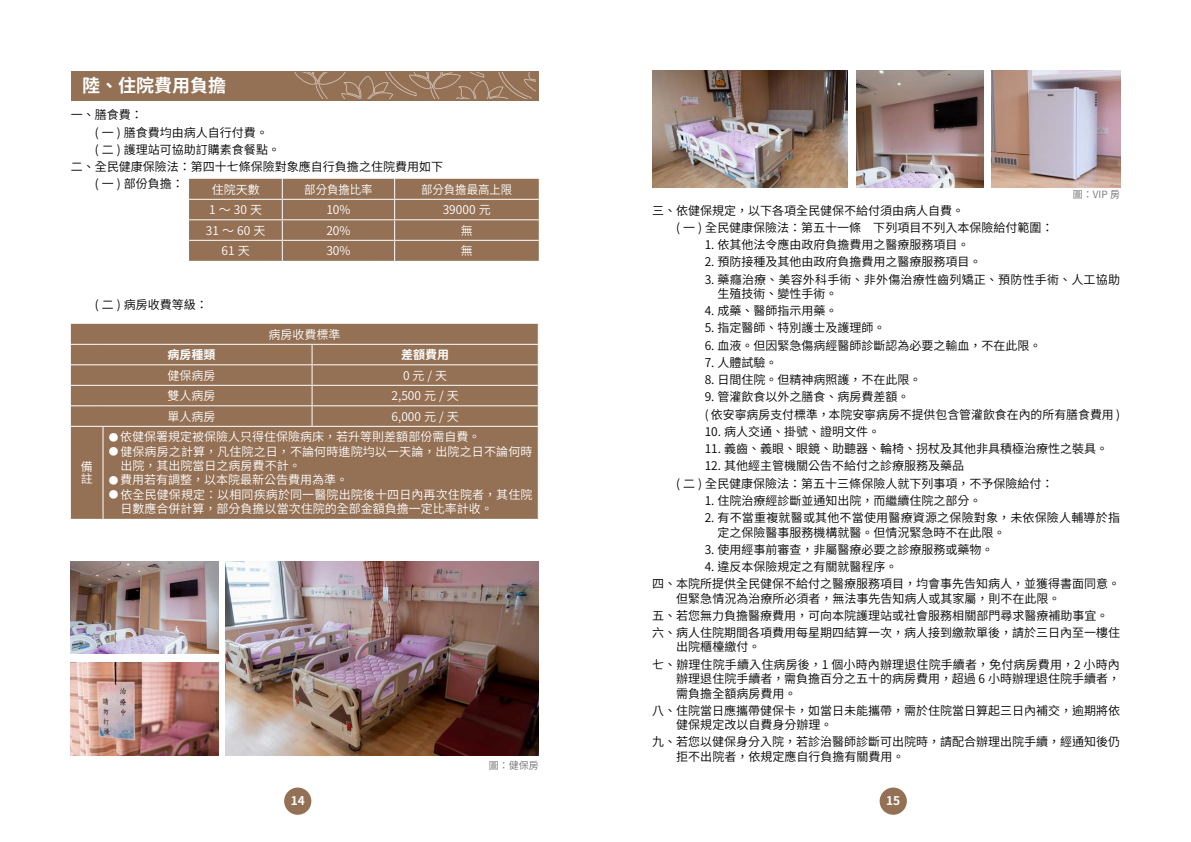
<style>
.page{position:relative;width:1191px;height:842px;background:#fff}
.page>*{position:absolute;margin:0;border:0;box-sizing:border-box;transform-origin:0 0}
.t1{font:700 18px "Noto Sans CJ Ktc";color:#fff}
.t2{font:600 12px/17.2px "Noto Sans CJ Ktc";color:#000}
.t3{font:600 12px/14.4px "Noto Sans CJ Ktc";color:#fff}
.t4{font:600 12px/14.4px "Noto Sans CJ Ktc";letter-spacing:.02em;color:#000}
.t5{font:600 12px "Noto Sans CJ Ktc";color:#fff;scale:.95 1}
.t6{font:700 12px "Noto Sans CJ Ktc";color:#fff}
.t7{font:600 10px "Noto Sans CJ Ktc";color:#727171}
.s1{font-size:9.6px}
</style>
<div class="page">
<div style="left:284px;top:787px;width:27px;height:28px;background:#947054;border-radius:50%"></div>
<div style="left:879px;top:787px;width:28px;height:28px;background:#947054;border-radius:50%"></div>
<div style="left:71px;top:71px;width:468px;height:29px;background:#947054"></div>
<svg style="left:295px;top:73px;width:241px;height:25px"></svg>
<svg style="left:189px;top:179px;width:350px;height:82px;background:#98755a"></svg>
<div style="left:71px;top:324px;width:467px;height:195px;background:#947054"></div>
<hr style="left:71px;top:344px;width:32px;height:1px;background:#fff">
<hr style="left:103px;top:344px;width:209px;height:1px;background:#fff">
<hr style="left:312px;top:344px;width:227px;height:1px;background:#fff">
<hr style="left:71px;top:364px;width:32px;height:1px;background:#fff">
<hr style="left:103px;top:364px;width:209px;height:1px;background:#fff">
<hr style="left:312px;top:364px;width:227px;height:1px;background:#fff">
<hr style="left:71px;top:385px;width:32px;height:1px;background:#fff">
<hr style="left:103px;top:385px;width:209px;height:1px;background:#fff">
<hr style="left:312px;top:385px;width:227px;height:1px;background:#fff">
<hr style="left:71px;top:405px;width:32px;height:1px;background:#fff">
<hr style="left:103px;top:405px;width:209px;height:1px;background:#fff">
<hr style="left:312px;top:405px;width:227px;height:1px;background:#fff">
<svg style="left:311px;top:345px;width:1px;height:81px"></svg>
<svg style="left:538px;top:324px;width:1px;height:102px"></svg>
<hr style="left:71px;top:426px;width:32px;height:1px;background:#fff">
<hr style="left:103px;top:426px;width:209px;height:1px;background:#fff">
<hr style="left:102px;top:427px;width:1px;height:92px;background:#fff">
<hr style="left:312px;top:426px;width:227px;height:1px;background:#fff">
<img style="left:652px;top:71px;width:196px;height:116px">
<img style="left:71px;top:561px;width:148px;height:93px">
<img style="left:992px;top:71px;width:128px;height:116px">
<img style="left:71px;top:663px;width:148px;height:92px">
<img style="left:856px;top:71px;width:127px;height:116px">
<img style="left:226px;top:561px;width:313px;height:194px">
<h1 class="t1" style="left:82px;top:76px;width:145px">陸、住院費用負擔</h1>
<p class="t2" style="left:71px;top:107px;width:73px">一、膳食費：</p>
<p class="t2" style="left:95px;top:124px;width:174px">( 一 ) 膳食費均由病人自行付費。</p>
<p class="t2" style="left:95px;top:141px;width:186px">( 二 ) 護理站可協助訂購素食餐點。</p>
<p class="t2" style="left:71px;top:158px;width:373px">二、全民健康保險法：第四十七條保險對象應自行負擔之住院費用如下</p>
<p class="t2" style="left:95px;top:175px;width:90px">( 一 ) 部份負擔：</p>
<p class="t3" style="left:212px;top:182px;width:49px">住院天數</p>
<p class="t5" style="left:304px;top:182px;width:73px">部分負擔比率</p>
<p class="t5" style="left:421px;top:182px;width:98px">部分負擔最高上限</p>
<p class="t3" style="left:209px;top:203px;width:54px">1〜30天</p>
<p class="t3" style="left:326px;top:203px;width:26px">10%</p>
<p class="t3" style="left:443px;top:203px;width:49px">39000 元</p>
<p class="t3" style="left:206px;top:223px;width:61px">31〜60天</p>
<p class="t3" style="left:326px;top:223px;width:26px">20%</p>
<p class="t3" style="left:461px;top:223px;width:13px">無</p>
<p class="t3" style="left:221px;top:244px;width:30px">61 天</p>
<p class="t3" style="left:326px;top:244px;width:26px">30%</p>
<p class="t3" style="left:461px;top:244px;width:13px">無</p>
<p class="t2" style="left:95px;top:296px;width:114px">( 二 ) 病房收費等級：</p>
<p class="t3" style="left:268px;top:327px;width:73px">病房收費標準</p>
<p class="t3" style="left:81px;top:461px;width:13px;line-height:12px">備註</p>
<p class="t6" style="left:167px;top:348px;width:49px">病房種類</p>
<p class="t6" style="left:401px;top:348px;width:49px">差額費用</p>
<p class="t3" style="left:167px;top:368px;width:49px">健保病房</p>
<p class="t3" style="left:403px;top:368px;width:46px">0元/天</p>
<p class="t3" style="left:167px;top:389px;width:49px">雙人病房</p>
<p class="t3" style="left:391px;top:389px;width:69px">2,500 元 / 天</p>
<p class="t3" style="left:167px;top:409px;width:49px">單人病房</p>
<p class="t3" style="left:391px;top:409px;width:69px">6,000 元 / 天</p>
<p class="t3" style="left:109px;top:430px;width:373px"><span class="s1">●</span> 依健保署規定被保險人只得住保險病床，若升等則差額部份需自費。</p>
<p class="t3" style="left:121px;top:444px;width:413px;text-indent:-12px"><span class="s1">●</span> 健保病房之計算，凡住院之日，不論何時進院均以一天論，出院之日不論何時出院，其出院當日之病房費不計。</p>
<p class="t3" style="left:109px;top:473px;width:241px"><span class="s1">●</span> 費用若有調整，以本院最新公告費用為準。</p>
<p class="t3" style="left:121px;top:487px;width:413px;text-indent:-12px"><span class="s1">●</span> 依全民健保規定：以相同疾病於同一醫院出院後十四日內再次住院者，其住院日數應合併計算，部分負擔以當次住院的全部金額負擔一定比率計收。</p>
<p class="t7" style="left:489px;top:759px;width:52px">圖：健保房</p>
<p class="t7" style="left:1072px;top:189px;width:49px">圖：VIP 房</p>
<p class="t2" style="left:676px;top:202px;width:378px;text-indent:-24px">三、依健保規定，以下各項全民健保不給付須由病人自費。<br>( 一 ) 全民健康保險法：第五十一條　下列項目不列入本保險給付範圍：</p>
<p class="t2" style="left:704px;top:236px;width:266px">1. 依其他法令應由政府負擔費用之醫療服務項目。</p>
<p class="t2" style="left:704px;top:254px;width:278px">2. 預防接種及其他由政府負擔費用之醫療服務項目。</p>
<p class="t4" style="left:717px;top:272px;width:404px;text-indent:-13px">3. 藥癮治療、美容外科手術、非外傷治療性齒列矯正、預防性手術、人工協助生殖技術、變性手術。</p>
<p class="t2" style="left:704px;top:302px;width:134px">4. 成藥、醫師指示用藥。</p>
<p class="t2" style="left:704px;top:320px;width:182px">5. 指定醫師、特別護士及護理師。</p>
<p class="t2" style="left:704px;top:337px;width:338px">6. 血液。但因緊急傷病經醫師診斷認為必要之輸血，不在此限。</p>
<p class="t2" style="left:704px;top:354px;width:74px">7. 人體試驗。</p>
<p class="t2" style="left:704px;top:371px;width:218px">8. 日間住院。但精神病照護，不在此限。</p>
<p class="t2" style="left:704px;top:389px;width:417px">9. 管灌飲食以外之膳食、病房費差額。<br>( 依安寧病房支付標準，本院安寧病房不提供包含管灌飲食在內的所有膳食費用 )</p>
<p class="t2" style="left:704px;top:423px;width:177px">10. 病人交通、掛號、證明文件。</p>
<p class="t2" style="left:704px;top:440px;width:405px">11. 義齒、義眼、眼鏡、助聽器、輪椅、拐杖及其他非具積極治療性之裝具。</p>
<p class="t2" style="left:676px;top:458px;width:378px;text-indent:28px">12. 其他經主管機關公告不給付之診療服務及藥品<br>( 二 ) 全民健康保險法：第五十三條保險人就下列事項，不予保險給付：</p>
<p class="t2" style="left:704px;top:492px;width:278px">1. 住院治療經診斷並通知出院，而繼續住院之部分。</p>
<p class="t2" style="left:717px;top:511px;width:404px;line-height:14.4px;text-indent:-13px">2. 有不當重複就醫或其他不當使用醫療資源之保險對象，未依保險人輔導於指定之保險醫事服務機構就醫。但情況緊急時不在此限。</p>
<p class="t2" style="left:704px;top:541px;width:290px">3. 使用經事前審查，非屬醫療必要之診療服務或藥物。</p>
<p class="t2" style="left:652px;top:558px;width:469px;text-indent:52px">4. 違反本保險規定之有關就醫程序。<br>四、本院所提供全民健保不給付之醫療服務項目，均會事先告知病人，並獲得書面同意。</p>
<p class="t2" style="left:652px;top:590px;width:469px;text-indent:24px">但緊急情況為治療所必須者，無法事先告知病人或其家屬，則不在此限。<br>五、若您無力負擔醫療費用，可向本院護理站或社會服務相關部門尋求醫療補助事宜。六、病人住院期間各項費用每星期四結算一次，病人接到繳款單後，請於三日內至一樓住</p>
<p class="t2" style="left:652px;top:639px;width:469px;text-indent:24px">出院櫃檯繳付。<br>七、辦理住院手續入住病房後，1 個小時內辦理退住院手續者，免付病房費用，2 小時內</p>
<p class="t2" style="left:676px;top:672px;width:445px;line-height:14.4px">辦理退住院手續者，需負擔百分之五十的病房費用，超過 6 小時辦理退住院手續者，需負擔全額病房費用。</p>
<p class="t2" style="left:676px;top:703px;width:445px;line-height:14.4px;text-indent:-24px">八、住院當日應攜帶健保卡，如當日未能攜帶，需於住院當日算起三日內補交，逾期將依健保規定改以自費身分辦理。</p>
<p class="t2" style="left:676px;top:735px;width:445px;line-height:14.4px;text-indent:-24px">九、若您以健保身分入院，若診治醫師診斷可出院時，請配合辦理出院手續，經通知後仍拒不出院者，依規定應自行負擔有關費用。</p>
<p class="t6" style="left:291px;top:794px;width:16px">14</p>
<p class="t6" style="left:886px;top:794px;width:16px">15</p>
</div>
